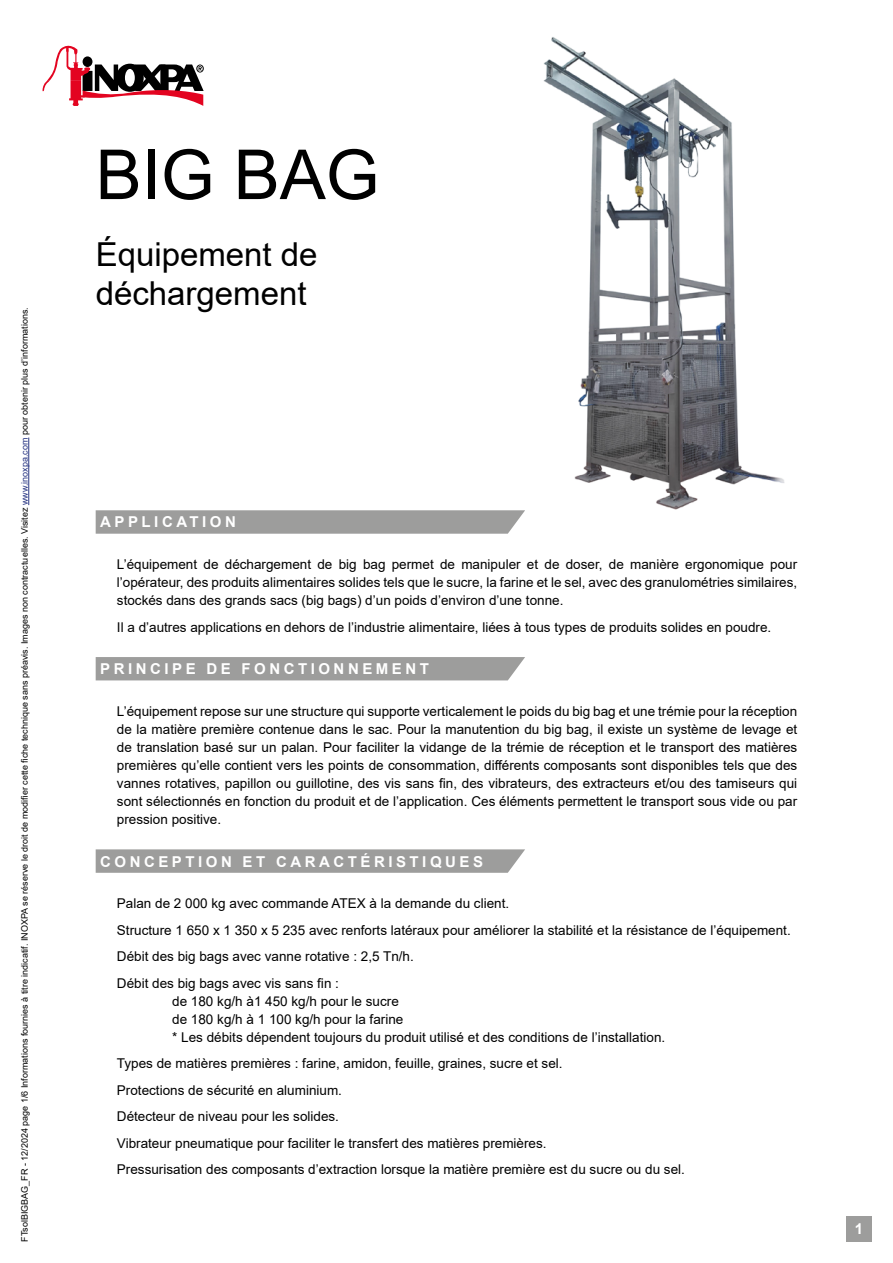
<style>
.page{position:relative;width:893px;height:1263px;background:#fff}
.page>*{position:absolute;margin:0;border:0;box-sizing:border-box;transform-origin:0 0}
.t1{font:69px "Arial";color:#000}
.t2{font:33px/39.6px "Arial";color:#000}
.t3{font:700 15px "Arial";letter-spacing:.235em;color:#fff}
.t4{font:13.5px/18px "Arial";color:#000}
.t5{font:9px "Arial";color:#000}
.s1{color:#283583}
</style>
<div class="page">
<svg style="left:43px;top:45px;width:161px;height:61px"></svg>
<hr style="left:28px;top:438px;width:1px;height:67px;background:#283583">
<div style="left:846px;top:1216px;width:26px;height:26px;background:#9d9d9c"></div>
<svg style="left:96px;top:510px;width:429px;height:24px;background:#a1a1a0"></svg>
<div style="left:96px;top:657px;width:429px;height:23px;background:#9d9d9c"></div>
<svg style="left:96px;top:849px;width:429px;height:24px;background:#a1a1a0"></svg>
<img style="left:543px;top:37px;width:242px;height:473px">
<p class="t5" style="left:18px;top:1242px;width:936px;rotate:-90deg">FTsolBIGBAG_FR - 12/2024 page 1/6 Informations fournies à titre indicatif. INOXPA se réserve le droit de modifier cette fiche technique sans préavis. Images non contractuelles. Visitez <span class="s1">www.inoxpa.com</span> pour obtenir plus d’informations.</p>
<h1 class="t1" style="left:96px;top:127px;width:285px">BIG BAG</h1>
<h2 class="t2" style="left:96px;top:234px;width:223px">Équipement de déchargement</h2>
<p class="t3" style="left:100px;top:512px;width:137px">APPLICATION</p>
<p class="t4" style="left:117px;top:555px;width:682px;text-align:justify">L’équipement de déchargement de big bag permet de manipuler et de doser, de manière ergonomique pour l’opérateur, des produits alimentaires solides tels que le sucre, la farine et le sel, avec des granulométries similaires, stockés dans des grands sacs (big bags) d’un poids d’environ d’une tonne.</p>
<p class="t4" style="left:117px;top:618px;width:656px">Il a d’autres applications en dehors de l’industrie alimentaire, liées à tous types de produits solides en poudre.</p>
<p class="t3" style="left:100px;top:658px;width:330px">PRINCIPE DE FONCTIONNEMENT</p>
<p class="t4" style="left:117px;top:702px;width:682px;text-align:justify">L’équipement repose sur une structure qui supporte verticalement le poids du big bag et une trémie pour la réception de la matière première contenue dans le sac. Pour la manutention du big bag, il existe un système de levage et de translation basé sur un palan. Pour faciliter la vidange de la trémie de réception et le transport des matières premières qu’elle contient vers les points de consommation, différents composants sont disponibles tels que des vannes rotatives, papillon ou guillotine, des vis sans fin, des vibrateurs, des extracteurs et/ou des tamiseurs qui sont sélectionnés en fonction du produit et de l’application. Ces éléments permettent le transport sous vide ou par pression positive.</p>
<p class="t3" style="left:100px;top:851px;width:384px">CONCEPTION ET CARACTÉRISTIQUES</p>
<p class="t4" style="left:117px;top:890px;width:675px;line-height:26.5px">Palan de 2 000 kg avec commande ATEX à la demande du client.<br>Structure 1 650 x 1 350 x 5 235 avec renforts latéraux pour améliorer la stabilité et la résistance de l’équipement.<br>Débit des big bags avec vanne rotative : 2,5 Tn/h.<br>Débit des big bags avec vis sans fin :</p>
<p class="t4" style="left:172px;top:992px;width:495px">de 180 kg/h à1 450 kg/h pour le sucre<br>de 180 kg/h à 1 100 kg/h pour la farine<br>* Les débits dépendent toujours du produit utilisé et des conditions de l’installation.</p>
<p class="t4" style="left:117px;top:1050px;width:569px;line-height:26.5px">Types de matières premières : farine, amidon, feuille, graines, sucre et sel.<br>Protections de sécurité en aluminium.<br>Détecteur de niveau pour les solides.<br>Vibrateur pneumatique pour faciliter le transfert des matières premières.<br>Pressurisation des composants d’extraction lorsque la matière première est du sucre ou du sel.</p>
<p class="t3" style="left:855px;top:1218px;width:10px">1</p>
</div>
